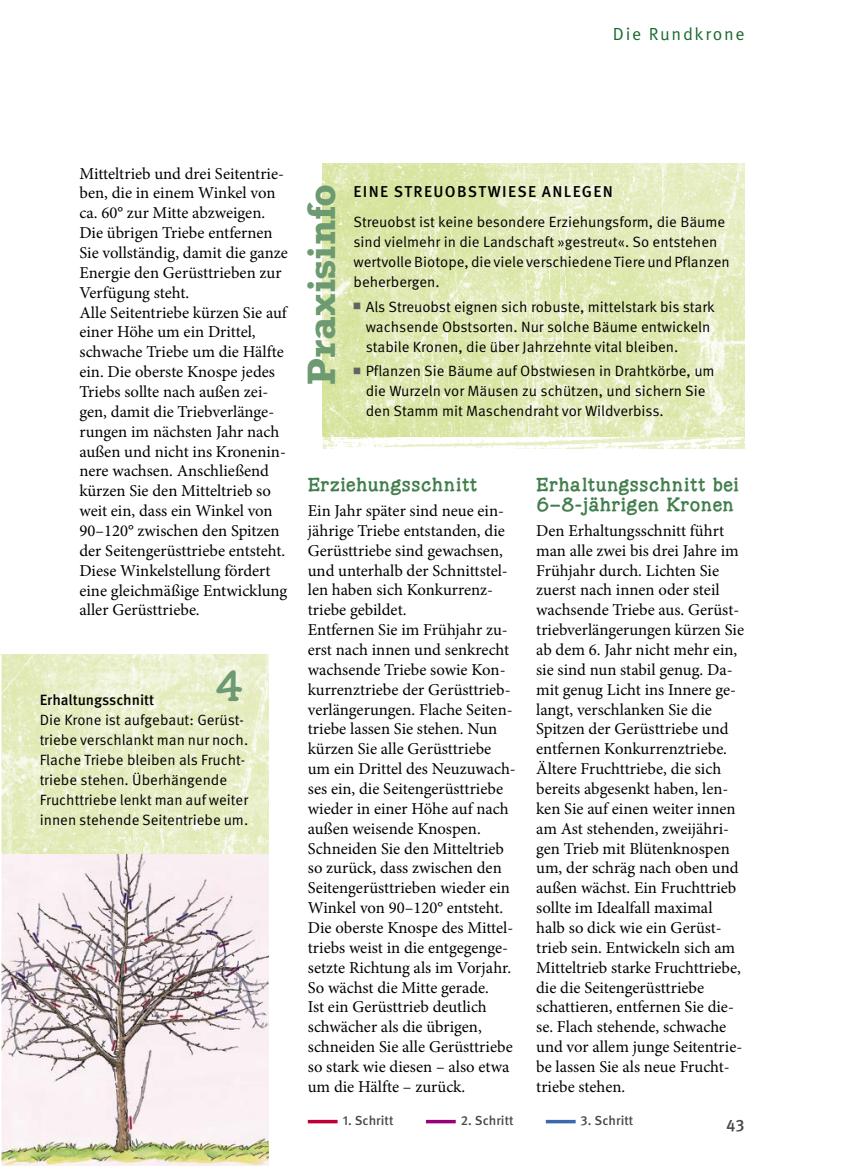
<style>
.page{position:relative;width:844px;height:1166px;background:#fff}
.page>*{position:absolute;margin:0;border:0;box-sizing:border-box;transform-origin:0 0}
.t1{font:700 42px "Hunniwell";color:#6d9a70}
.t2{font:700 40.25px "Rockwell Std";color:#6d9a70}
.t3{font:700 19.25px/19.8px "Hunniwell";letter-spacing:.03em;color:#417e4c}
.t4{font:17.5px "Meta OT Norm";letter-spacing:.1em;color:#18692e}
.t5{font:16.62px/19.8px "Minion Pro";color:#000}
.t6{font:500 16.62px "Meta OT";color:#484848}
.t7{font:500 15.75px "Meta OT";letter-spacing:.085em;color:#000}
.t8{font:14.88px/19.9px "Meta OT Norm";color:#000}
.t9{font:500 13.12px "Meta OT";color:#484848}
.s1{font-family:"Meta OT";font-weight:500}
.s2{font-size:8.75px;color:#636363}
</style>
<div class="page">
<img style="left:1px;top:655px;width:267px;height:511px">
<img style="left:323px;top:437px;width:421px;height:11px">
<img style="left:322px;top:164px;width:422px;height:273px">
<hr style="left:308px;top:1120px;width:29px;height:3px;background:#bf0038">
<hr style="left:426px;top:1120px;width:29px;height:3px;background:#970078">
<hr style="left:545px;top:1120px;width:30px;height:3px;background:#3c68ae">
<p class="t4" style="left:612px;top:23px;width:133px">Die Rundkrone</p>
<p class="t5" style="left:79px;top:163px;width:210px">Mitteltrieb und drei Seitentrie&shy;ben, die in einem Winkel von ca. 60° zur Mitte abzweigen.<br>Die übrigen Triebe entfernen<br>Sie vollständig, da mit die ganze<br>Energie den Gerüsttrieben zur<br>Ver fügung steht.<br>Alle Seitentriebe kürzen Sie auf einer Höhe um ein Drit tel, schwache Triebe um die Hälfte ein. Die oberste Knospe jedes<br>Triebs sollte nach außen zei&shy;gen, da mit die Triebverlänge&shy;rungen im nächsten Jahr nach außen und nicht ins Kronenin&shy;nere wachsen. Anschließend kürzen Sie den Mitteltrieb so weit ein, dass ein Winkel von<br>90–120° zwischen den Spitzen der Seitengerüsttriebe entsteht.<br>Diese Winkelstellung fördert eine gleichmäßige Entwicklung aller Gerüsttriebe.</p>
<p class="t1" style="left:216px;top:659px;width:29px">4</p>
<p class="t8" style="left:40px;top:690px;width:210px"><span class="s1">Erhaltungsschnitt<br></span>Die Krone ist aufgebaut: Gerüst&shy;triebe verschlankt man nur noch.<br>Flache Triebe bleiben als Frucht&shy;triebe stehen. Überhängende<br>Fruchttriebe lenkt man auf weiter innen stehende Seitentriebe um.</p>
<p class="t2" style="left:298px;top:385px;width:203px;rotate:-90deg">Praxisinfo</p>
<p class="t7" style="left:353px;top:182px;width:260px">EINE STREUOBSTWIESE ANLEGEN</p>
<p class="t8" style="left:353px;top:212px;width:377px">Streuobst ist keine besondere Erziehungsform, die Bäume sind vielmehr in die Landschaft »gestreut«. So entstehen wertvolle Biotope, die viele verschiedene Tiere und Pflanzen beherbergen.</p>
<p class="t8" style="left:365px;top:297px;width:350px;text-indent:-12px"><span class="s2">■</span> Als Streuobst eignen sich robuste, mittelstark bis stark wachsende Obstsorten. Nur solche Bäume entwickeln stabile Kronen, die über Jahrzehnte vital bleiben.</p>
<p class="t8" style="left:365px;top:361px;width:350px;text-indent:-12px"><span class="s2">■</span> Pflanzen Sie Bäume auf Obstwiesen in Drahtkörbe, um die Wurzeln vor Mäusen zu schützen, und sichern Sie den Stamm mit Maschendraht vor Wildverbiss.</p>
<p class="t3" style="left:308px;top:474px;width:171px">Erziehungsschnitt</p>
<p class="t5" style="left:308px;top:501px;width:209px">Ein Jahr später sind neue ein&shy;jährige Triebe entstanden, die<br>Gerüsttriebe sind gewachsen, und unterhalb der Schnittstel&shy;len haben sich Konkurrenz&shy;triebe gebildet.<br>Entfernen Sie im Frühjahr zu - erst nach in nen und senkrecht wach sende Triebe sowie Kon&shy;kurrenztriebe der Gerüsttrieb&shy;verlängerungen. Flache Seiten&shy;triebe lassen Sie stehen. Nun kürzen Sie alle Ge rüst triebe um ein Drittel des Neuzuwach&shy;ses ein, die Seitengerüsttriebe wieder in einer Höhe auf nach außen wei sende Knos pen.<br>Schneiden Sie den Mitteltrieb so zurück, dass zwischen den<br>Seitengerüsttrieben wieder ein<br>Winkel von 90–120° entsteht.<br>Die oberste Knospe des Mittel&shy;triebs weist in die ent ge genge&shy;setzte Richtung als im Vorjahr.<br>So wächst die Mitte gerade.<br>Ist ein Gerüsttrieb deutlich schwächer als die übrigen, schneiden Sie alle Gerüsttriebe so stark wie diesen – also etwa um die Hälfte – zurück.</p>
<p class="t3" style="left:536px;top:474px;width:204px">Erhaltungsschnitt bei<br>6–8-jäh rigen Kronen</p>
<p class="t5" style="left:536px;top:521px;width:209px">Den Erhaltungsschnitt führt man alle zwei bis drei Jahre im<br>Frühjahr durch. Lichten Sie<br>zu erst nach in nen oder steil wachsende Triebe aus. Ge rüst&shy;triebverlängerungen kürzen Sie ab dem 6. Jahr nicht mehr ein, sie sind nun stabil ge nug. Da - mit genug Licht ins Innere ge - langt, verschlanken Sie die<br>Spitzen der Ge rüsttrie be und entfernen Konkurrenztriebe.<br>Ältere Fruchttriebe, die sich<br>be reits abgesenkt haben, len&shy;ken Sie auf einen weiter innen am Ast stehenden, zweijähri&shy;gen Trieb mit Blütenknospen um, der schräg nach oben und au ßen wächst. Ein Fruchttrieb sollte im Idealfall maximal halb so dick wie ein Gerüst&shy;trieb sein. Entwickeln sich am<br>Mitteltrieb starke Fruchttriebe, die die Seitengerüsttriebe schattieren, ent fernen Sie die&shy;se. Flach stehende, schwache und vor allem junge Seitentrie&shy;be lassen Sie als neue Frucht&shy;triebe stehen.</p>
<p class="t9" style="left:343px;top:1112px;width:52px">1. Schritt</p>
<p class="t9" style="left:460px;top:1112px;width:54px">2. Schritt</p>
<p class="t9" style="left:580px;top:1112px;width:54px">3. Schritt</p>
<p class="t6" style="left:726px;top:1115px;width:20px">43</p>
</div>
